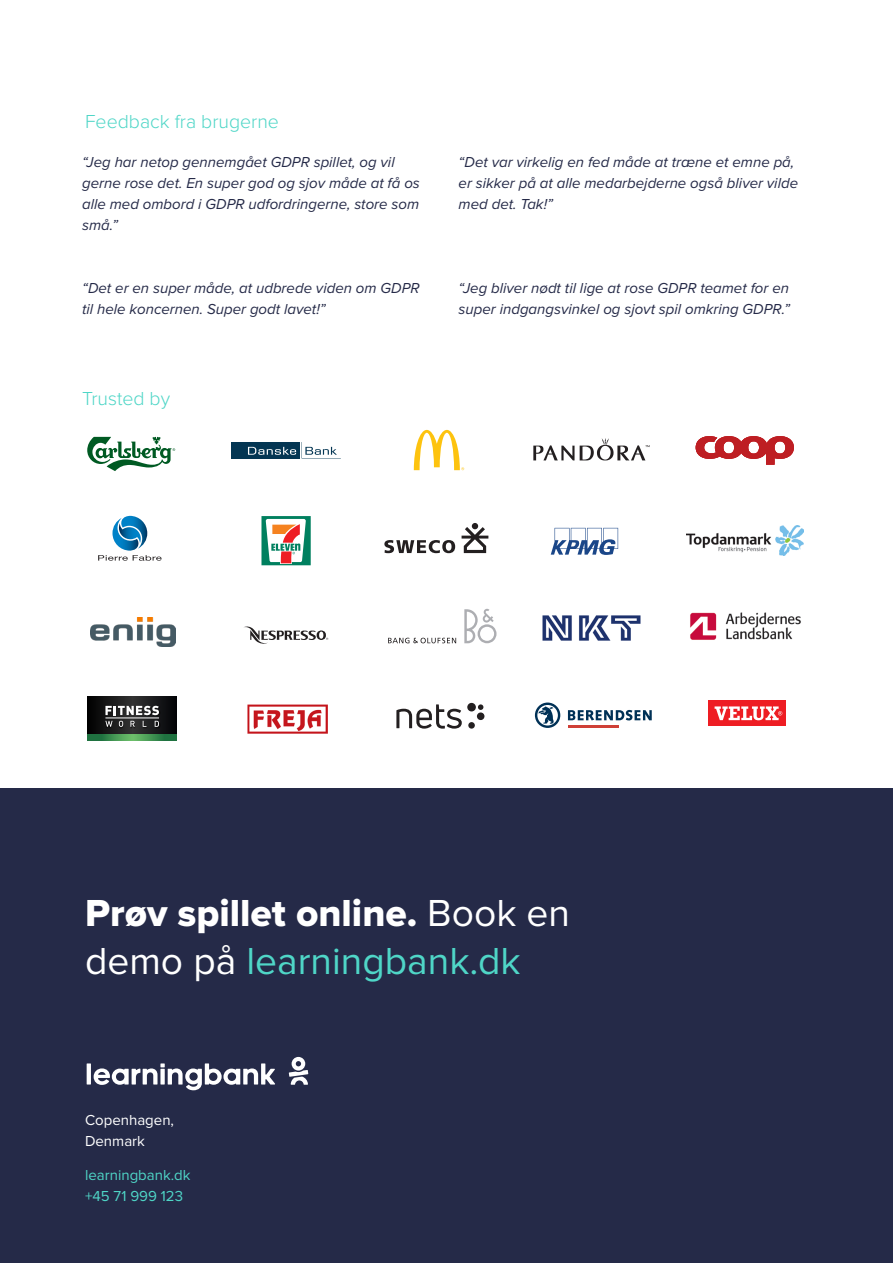
<style>
.page{position:relative;width:893px;height:1263px;background:#fff}
.page>*{position:absolute;margin:0;border:0;box-sizing:border-box;transform-origin:0 0}
.t1{font:39px/48px "Proxima Nova Extrabld";color:#fff}
.t2{font:300 19.5px "Proxima Nova";color:#4fd6c7}
.t3{font:italic 15px/21px "Proxima Nova";color:#252a48}
.t4{font:15px "Proxima Nova";color:#4fd6c7}
.t5{font:15px "Proxima Nova";color:#fff}
.s1{font-family:"Proxima Nova"}
.s2{font-family:"Proxima Nova";color:#4fd6c7}
</style>
<div class="page">
<div style="left:0;top:789px;width:893px;height:474px;background:#252a48"></div>
<svg style="left:289px;top:1057px;width:19px;height:28px"></svg>
<hr style="left:87px;top:1063px;width:4px;height:21px;background:#fff">
<svg style="left:94px;top:1063px;width:181px;height:27px"></svg>
<svg style="left:98px;top:516px;width:64px;height:45px"></svg>
<svg style="left:244px;top:626px;width:84px;height:18px"></svg>
<svg style="left:396px;top:704px;width:66px;height:25px"></svg>
<div style="left:467px;top:703px;width:9px;height:8px;background:#231f20;border-radius:50%"></div>
<svg style="left:478px;top:704px;width:5px;height:6px"></svg>
<div style="left:477px;top:712px;width:7px;height:8px;background:#231f20;border-radius:50%"></div>
<div style="left:468px;top:722px;width:7px;height:7px;background:#231f20;border-radius:50%"></div>
<svg style="left:261px;top:565px;width:50px;height:1px"></svg>
<svg style="left:261px;top:516px;width:50px;height:49px"></svg>
<svg style="left:464px;top:609px;width:32px;height:34px"></svg>
<svg style="left:388px;top:638px;width:68px;height:5px"></svg>
<svg style="left:535px;top:702px;width:117px;height:26px"></svg>
<hr style="left:568px;top:725px;width:51px;height:3px;background:#cf4037">
<img style="left:686px;top:526px;width:118px;height:29px">
<img style="left:91px;top:618px;width:85px;height:28px">
<img style="left:247px;top:705px;width:81px;height:28px">
<div style="left:231px;top:442px;width:69px;height:16px;background:#043653"></div>
<svg style="left:248px;top:447px;width:48px;height:8px"></svg>
<svg style="left:305px;top:446px;width:32px;height:9px"></svg>
<svg style="left:533px;top:445px;width:41px;height:15px"></svg>
<svg style="left:580px;top:438px;width:70px;height:22px"></svg>
<svg style="left:462px;top:523px;width:26px;height:30px"></svg>
<svg style="left:384px;top:540px;width:71px;height:13px"></svg>
<svg style="left:551px;top:528px;width:67px;height:27px"></svg>
<svg style="left:88px;top:733px;width:89px;height:7px"></svg>
<svg style="left:88px;top:696px;width:89px;height:37px;background:#131315"></svg>
<img style="left:105px;top:705px;width:55px;height:23px">
<svg style="left:105px;top:706px;width:54px;height:9px"></svg>
<svg style="left:105px;top:721px;width:8px;height:6px"></svg>
<svg style="left:119px;top:721px;width:4px;height:6px"></svg>
<svg style="left:130px;top:721px;width:5px;height:6px"></svg>
<svg style="left:143px;top:721px;width:3px;height:6px"></svg>
<svg style="left:155px;top:721px;width:4px;height:6px"></svg>
<hr style="left:105px;top:718px;width:54px;height:1px;background:#fff">
<svg style="left:696px;top:436px;width:98px;height:29px"></svg>
<svg style="left:87px;top:437px;width:88px;height:34px"></svg>
<svg style="left:414px;top:430px;width:50px;height:40px"></svg>
<img style="left:542px;top:615px;width:99px;height:26px">
<img style="left:690px;top:612px;width:111px;height:28px">
<div style="left:708px;top:700px;width:78px;height:26px;background:#ee1d23"></div>
<svg style="left:715px;top:706px;width:67px;height:14px"></svg>
<p class="t2" style="left:85px;top:113px;width:195px">Feedback fra brugerne</p>
<p class="t3" style="left:82px;top:151px;width:339px">“Jeg har netop gennemgået GDPR spillet, og vil gerne rose det. En super god og sjov måde at få os alle med ombord i GDPR udfordringerne, store som små.”</p>
<p class="t3" style="left:459px;top:151px;width:341px">“Det var virkelig en fed måde at træne et emne på, er sikker på at alle medarbejderne også bliver vilde med det. Tak!”</p>
<p class="t3" style="left:82px;top:277px;width:339px">“Det er en super måde, at udbrede viden om GDPR til hele koncernen. Super godt lavet!”</p>
<p class="t3" style="left:459px;top:277px;width:333px">“Jeg bliver nødt til lige at rose GDPR teamet for en super indgangsvinkel og sjovt spil omkring GDPR.”</p>
<p class="t2" style="left:82px;top:389px;width:89px">Trusted by</p>
<p class="t1" style="left:85px;top:891px;width:486px">Prøv spillet online. <span class="s1">Book en demo på</span> <span class="s2">learningbank.dk</span></p>
<p class="t5" style="left:85px;top:1113px;width:91px">Copenhagen,</p>
<p class="t5" style="left:85px;top:1134px;width:61px">Denmark</p>
<p class="t4" style="left:85px;top:1168px;width:107px">learningbank.dk</p>
<p class="t4" style="left:85px;top:1189px;width:100px">+45 71 999 123</p>
</div>
